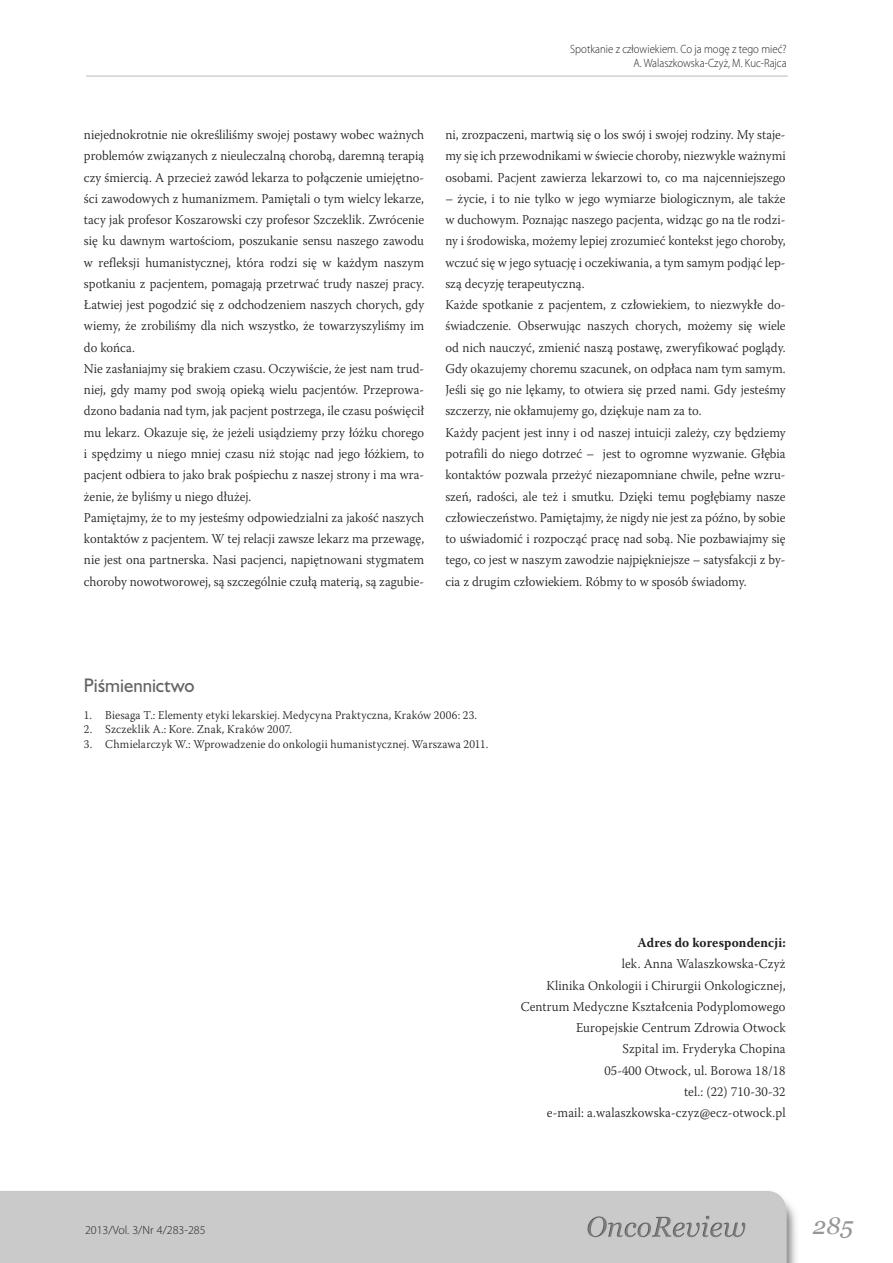
<style>
.page{position:relative;width:893px;height:1263px;background:#fff}
.page>*{position:absolute;margin:0;border:0;box-sizing:border-box;transform-origin:0 0}
.t1{font:italic 24px "Georgia";color:#939598}
.t2{font:18px "Humanst 521 PL";color:#636366;scale:.95 1}
.t3{font:300 13.5px/21.3px "Warnock Pro";color:#231f20;scale:.95 1}
.t4{font:700 13.5px "Warnock Pro";letter-spacing:.01em;color:#231f20;scale:.95 1}
.t5{font:300 12px "Warnock Pro";letter-spacing:.015em;color:#231f20;scale:.95 1}
.t6{font:300 12px/13.5px "Myriad Pro";color:#231f20;text-align:right;scale:.9 1}
.t7{font:300 12px "Myriad Pro";color:#231f20}
</style>
<div class="page">
<div style="left:0;top:1191px;width:796px;height:72px;background:#cacaca"></div>
<hr style="left:86px;top:75px;width:702px;height:2px;background:#d1d2d4">
<p class="t6" style="left:570px;top:42px;width:242px">Spotkanie z człowiekiem. Co ja mogę z tego mieć?<br>A. Walaszkowska-Czyż, M. Kuc-Rajca</p>
<p class="t3" style="left:84px;top:124px;width:360px">niejednokrotnie nie określiliśmy swojej postawy wobec ważnych problemów związanych z nieuleczalną chorobą, daremną terapią czy śmiercią. A przecież zawód lekarza to połączenie umiejętno&shy;ści zawodowych z humanizmem. Pamiętali o tym wielcy lekarze, tacy jak profesor Koszarowski czy profesor Szczeklik. Zwrócenie się ku dawnym wartościom, poszukanie sensu naszego zawodu w refleksji humanistycznej, która rodzi się w każdym naszym spotkaniu z pacjentem, pomagają przetrwać trudy naszej pracy.<br>Łatwiej jest pogodzić się z odchodzeniem naszych chorych, gdy wiemy, że zrobiliśmy dla nich wszystko, że towarzyszyliśmy im do końca.<br>Nie zasłaniajmy się brakiem czasu. Oczywiście, że jest nam trud&shy;niej, gdy mamy pod swoją opieką wielu pacjentów. Przeprowa&shy;dzono badania nad tym, jak pacjent postrzega, ile czasu poświęcił mu lekarz. Okazuje się, że jeżeli usiądziemy przy łóżku chorego i spędzimy u niego mniej czasu niż stojąc nad jego łóżkiem, to pacjent odbiera to jako brak pośpiechu z naszej strony i ma wra&shy;żenie, że byliśmy u niego dłużej.<br>Pamiętajmy, że to my jesteśmy odpowiedzialni za jakość naszych kontaktów z pacjentem. W tej relacji zawsze lekarz ma przewagę, nie jest ona partnerska. Nasi pacjenci, napiętnowani stygmatem choroby nowotworowej, są szczególnie czułą materią, są zagubie-</p>
<p class="t3" style="left:445px;top:124px;width:360px;text-align:justify">ni, zrozpaczeni, martwią się o los swój i swojej rodziny. My staje&shy;my się ich przewodnikami w świecie choroby, niezwykle ważnymi osobami. Pacjent zawierza lekarzowi to, co ma najcenniejszego</p>
<p class="t3" style="left:445px;top:188px;width:360px">– życie, i to nie tylko w jego wymiarze biologicznym, ale także w duchowym. Poznając naszego pacjenta, widząc go na tle rodzi&shy;ny i środowiska, możemy lepiej zrozumieć kontekst jego choroby, wczuć się w jego sytuację i oczekiwania, a tym samym podjąć lep&shy;szą decyzję terapeutyczną.<br>Każde spotkanie z pacjentem, z człowiekiem, to niezwykłe do&shy;świadczenie. Obserwując naszych chorych, możemy się wiele od nich nauczyć, zmienić naszą postawę, zweryfikować poglądy.<br>Gdy okazujemy choremu szacunek, on odpłaca nam tym samym.<br>Jeśli się go nie lękamy, to otwiera się przed nami. Gdy jesteśmy szczerzy, nie okłamujemy go, dziękuje nam za to.<br>Każdy pacjent jest inny i od naszej intuicji zależy, czy będziemy potrafili do niego dotrzeć – jest to ogromne wyzwanie. Głębia kontaktów pozwala przeżyć niezapomniane chwile, pełne wzru&shy;szeń, radości, ale też i smutku. Dzięki temu pogłębiamy nasze człowieczeństwo. Pamiętajmy, że nigdy nie jest za późno, by sobie to uświadomić i rozpocząć pracę nad sobą. Nie pozbawiajmy się tego, co jest w naszym zawodzie najpiękniejsze – satysfakcji z by&shy;cia z drugim człowiekiem. Róbmy to w sposób świadomy.</p>
<h2 class="t2" style="left:84px;top:673px;width:118px">Piśmiennictwo</h2>
<p class="t5" style="left:84px;top:708px;width:415px">1. Biesaga T.: Elementy etyki lekarskiej. Medycyna Praktyczna, Kraków 2006: 23.</p>
<p class="t5" style="left:84px;top:722px;width:221px">2. Szczeklik A.: Kore. Znak, Kraków 2007.</p>
<p class="t5" style="left:84px;top:736px;width:427px">3. Chmielarczyk W.: Wprowadzenie do onkologii humanistycznej. Warszawa 2011.</p>
<p class="t7" style="left:85px;top:1223px;width:122px">2013/Vol. 3/Nr 4/283-285</p>
<p class="t4" style="left:637px;top:934px;width:157px">Adres do korespondencji:</p>
<p class="t3" style="left:521px;top:953px;width:280px;text-align:right">lek. Anna Walaszkowska-Czyż<br>Klinika Onkologii i Chirurgii Onkologicznej, Centrum Medyczne Kształcenia Podyplomowego Europejskie Centrum Zdrowia Otwock<br>Szpital im. Fryderyka Chopina<br>05-400 Otwock, ul. Borowa 18/18<br>tel.: (22) 710-30-32<br>e-mail: a.walaszkowska-czyz@ecz-otwock.pl</p>
<h1 class="t1" style="left:813px;top:1210px;width:42px">285</h1>
</div>
